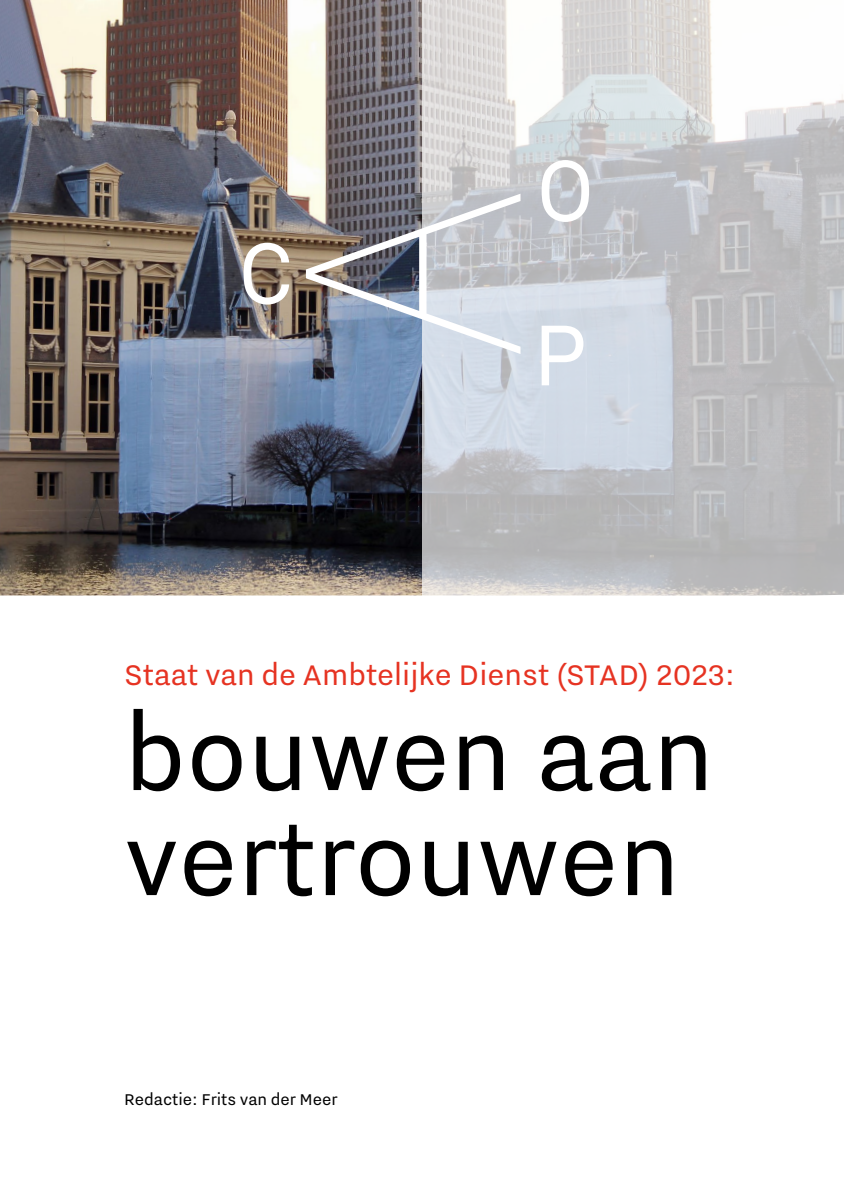
<style>
.page{position:relative;width:844px;height:1191px;background:#fff}
.page>*{position:absolute;margin:0;border:0;box-sizing:border-box;transform-origin:0 0}
.Grote_titel_WIT{font:122.5px/105px "Nitti Grotesk";color:#000}
.Grote_titel_WIT-2{font:35px "Nitti Grotesk";color:#e63322}
.Grote_titel_WIT-3{font:19.25px "Nitti Grotesk";color:#000}
</style>
<div class="page">
<img style="left:0;top:0;width:422px;height:595px">
<svg style="left:422px;top:0;width:421px;height:595px;background:#cbcccf"></svg>
<svg style="left:306px;top:194px;width:214px;height:160px;background:#a3a6af"></svg>
<svg style="left:243px;top:243px;width:46px;height:62px"></svg>
<svg style="left:541px;top:160px;width:48px;height:62px"></svg>
<svg style="left:541px;top:326px;width:42px;height:59px"></svg>
<p class="Grote_titel_WIT-2" style="left:124px;top:655px;width:612px">Staat van de Ambtelijke Dienst (STAD) 2023:</p>
<p class="Grote_titel_WIT" style="left:124px;top:698px;width:591px">bouwen aan vertrouwen</p>
<p class="Grote_titel_WIT-3" style="left:124px;top:1088px;width:215px">Redactie: Frits van der Meer</p>
</div>
